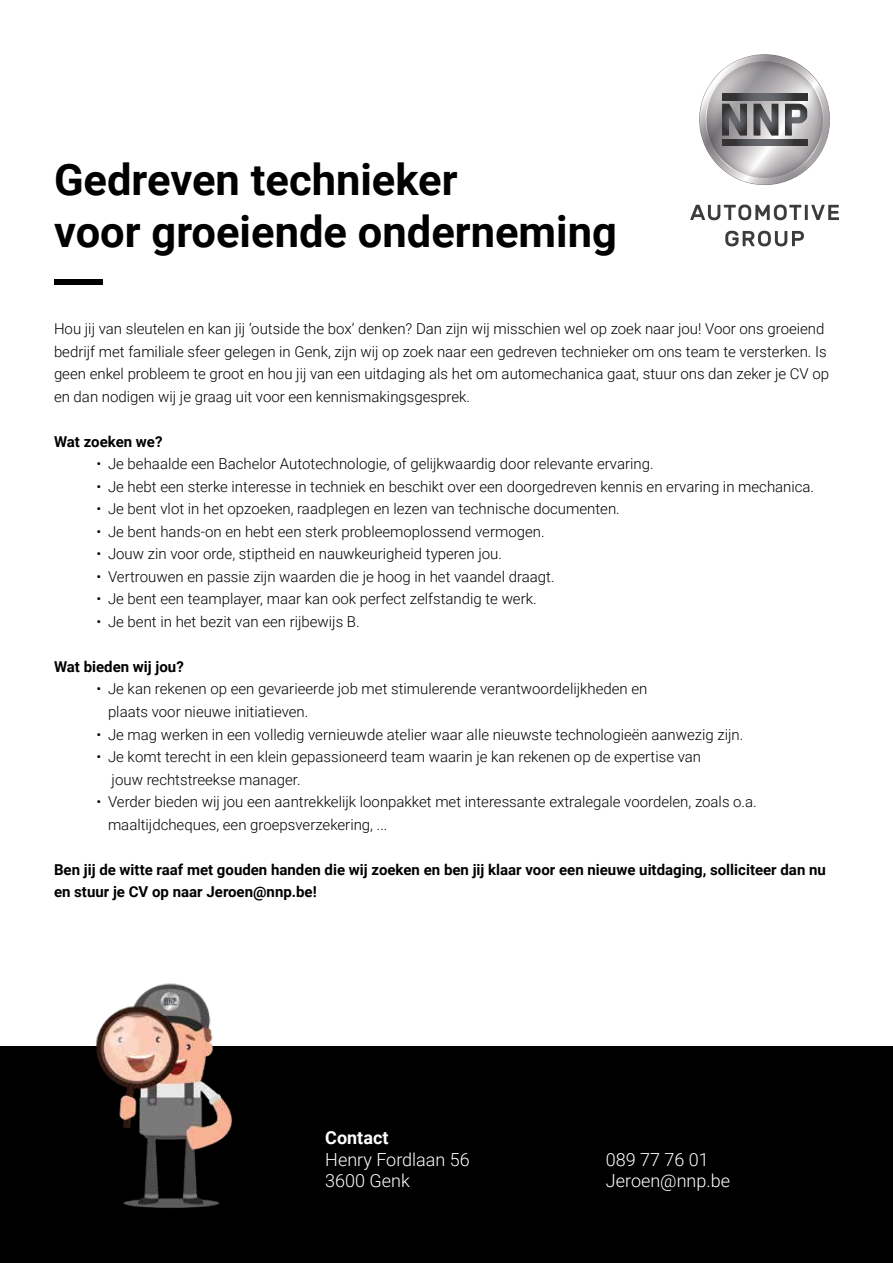
<style>
.page{position:relative;width:893px;height:1263px;background:#fff}
.page>*{position:absolute;margin:0;border:0;box-sizing:border-box;transform-origin:0 0}
.t1{font:700 43.5px/52.2px "Roboto";color:#000}
.t2{font:300 18px/21.6px "Roboto";color:#fff}
.t3{font:700 18px "Roboto";color:#fff}
.t4{font:300 15px/22.5px "Roboto";color:#000}
.t5{font:700 15px/22.5px "Roboto";color:#000}
</style>
<div class="page">
<div style="left:0;top:1047px;width:893px;height:216px;background:#000"></div>
<img style="left:38px;top:983px;width:287px;height:225px">
<div style="left:54px;top:279px;width:48px;height:6px;background:#000"></div>
<svg style="left:699px;top:54px;width:131px;height:131px"></svg>
<svg style="left:722px;top:94px;width:85px;height:6px"></svg>
<svg style="left:722px;top:139px;width:85px;height:7px"></svg>
<svg style="left:690px;top:205px;width:149px;height:15px"></svg>
<svg style="left:725px;top:231px;width:79px;height:15px"></svg>
<h1 class="t1" style="left:54px;top:152px;width:565px">Gedreven technieker<br>voor groeiende onderneming</h1>
<p class="t4" style="left:54px;top:317px;width:777px">Hou jij van sleutelen en kan jij ‘outside the box’ denken? Dan zijn wij misschien wel op zoek naar jou! Voor ons groeiend bedrijf met familiale sfeer gelegen in Genk, zijn wij op zoek naar een gedreven technieker om ons team te versterken. Is geen enkel probleem te groot en hou jij van een uitdaging als het om automechanica gaat, stuur ons dan zeker je CV op en dan nodigen wij je graag uit voor een kennismakingsgesprek.</p>
<p class="t5" style="left:54px;top:430px;width:110px">Wat zoeken we?</p>
<p class="t4" style="left:97px;top:452px;width:559px">• Je behaalde een Bachelor Autotechnologie, of gelijkwaardig door relevante ervaring.</p>
<p class="t4" style="left:97px;top:475px;width:719px">• Je hebt een sterke interesse in techniek en beschikt over een doorgedreven kennis en ervaring in mechanica.</p>
<p class="t4" style="left:97px;top:497px;width:525px">• Je bent vlot in het opzoeken, raadplegen en lezen van technische documenten.</p>
<p class="t4" style="left:97px;top:520px;width:450px">• Je bent hands-on en hebt een sterk probleemoplossend vermogen.</p>
<p class="t4" style="left:97px;top:542px;width:407px">• Jouw zin voor orde, stiptheid en nauwkeurigheid typeren jou.</p>
<p class="t4" style="left:97px;top:565px;width:460px">• Vertrouwen en passie zijn waarden die je hoog in het vaandel draagt.</p>
<p class="t4" style="left:97px;top:587px;width:442px">• Je bent een teamplayer, maar kan ook perfect zelfstandig te werk.</p>
<p class="t4" style="left:97px;top:610px;width:265px">• Je bent in het bezit van een rijbewijs B.</p>
<p class="t5" style="left:54px;top:655px;width:131px">Wat bieden wij jou?</p>
<p class="t4" style="left:108px;top:677px;width:541px;text-indent:-11px">• Je kan rekenen op een gevarieerde job met stimulerende verantwoordelijkheden en plaats voor nieuwe initiatieven.</p>
<p class="t4" style="left:97px;top:722px;width:648px">• Je mag werken in een volledig vernieuwde atelier waar alle nieuwste technologieën aanwezig zijn.</p>
<p class="t4" style="left:112px;top:745px;width:591px;text-indent:-15px">• Je komt terecht in een klein gepassioneerd team waarin je kan rekenen op de expertise van jouw rechtstreekse manager.</p>
<p class="t4" style="left:108px;top:790px;width:650px;text-indent:-11px">• Verder bieden wij jou een aantrekkelijk loonpakket met interessante extralegale voordelen, zoals o.a. maaltijdcheques, een groepsverzekering, ...</p>
<p class="t5" style="left:54px;top:857px;width:773px">Ben jij de witte raaf met gouden handen die wij zoeken en ben jij klaar voor een nieuwe uitdaging, solliciteer dan nu en stuur je CV op naar Jeroen@nnp.be!</p>
<p class="t3" style="left:325px;top:1125px;width:65px">Contact</p>
<p class="t2" style="left:325px;top:1148px;width:146px">Henry Fordlaan 56<br>3600 Genk</p>
<p class="t2" style="left:606px;top:1148px;width:126px">089 77 76 01<br>Jeroen@nnp.be</p>
</div>
